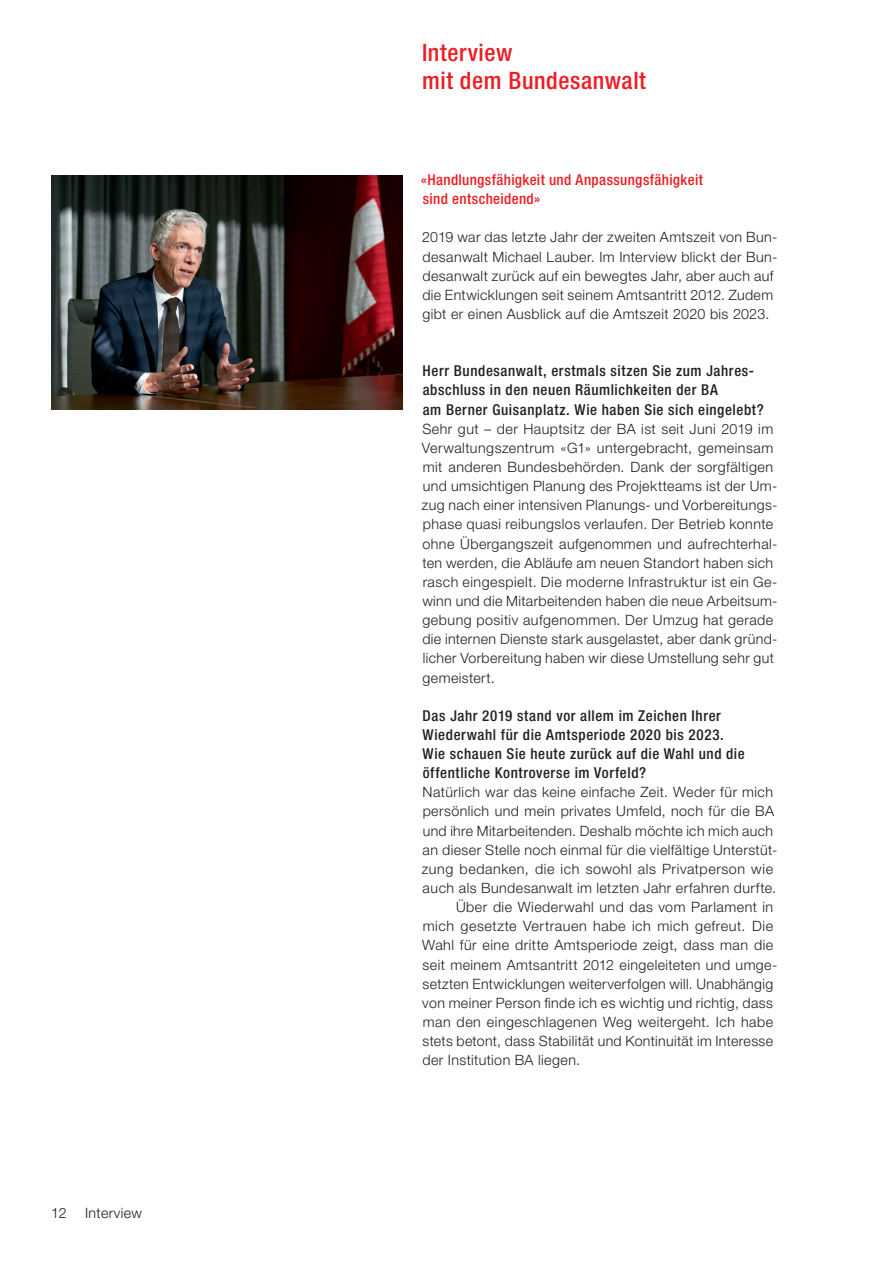
<style>
.page{position:relative;width:893px;height:1263px;background:#fff}
.page>*{position:absolute;margin:0;border:0;box-sizing:border-box;transform-origin:0 0}
.t1{font:500 condensed 24px/28.7px "Helvetica Neue LT Std";letter-spacing:.025em;color:#ee1d23}
.t2{font:500 condensed 15px/19.2px "Helvetica Neue LT Std";letter-spacing:.04em;color:#231f20}
.t3{font:500 condensed 15px/19.2px "Helvetica Neue LT Std";letter-spacing:.025em;color:#ee1d23}
.t4{font:300 14.25px/19.2px "Helvetica Neue LT Std";letter-spacing:.03em;color:#231f20}
</style>
<div class="page">
<img style="left:51px;top:175px;width:352px;height:235px">
<p class="t4" style="left:51px;top:1203px;width:17px">12</p>
<p class="t4" style="left:85px;top:1203px;width:58px">Interview</p>
<h1 class="t1" style="left:422px;top:37px;width:225px">Interview<br>mit dem Bundesanwalt</h1>
<p class="t3" style="left:421px;top:170px;width:284px">«Handlungsfähigkeit und Anpassungsfähigkeit sind entscheidend»</p>
<p class="t4" style="left:422px;top:227px;width:357px">2019 war das letzte Jahr der zweiten Amtszeit von Bun&shy;desanwalt Michael Lauber. Im Interview blickt der Bun&shy;desanwalt zurück auf ein bewegtes Jahr, aber auch auf die Entwicklungen seit seinem Amtsantritt 2012. Zudem gibt er einen Ausblick auf die Amtszeit 2020 bis 2023.</p>
<p class="t2" style="left:423px;top:361px;width:343px">Herr Bundesanwalt, erstmals sitzen Sie zum Jahres&shy;abschluss in den neuen Räumlichkeiten der BA<br>am Berner Guisanplatz. Wie haben Sie sich eingelebt?</p>
<p class="t4" style="left:422px;top:419px;width:357px">Sehr gut – der Hauptsitz der BA ist seit Juni 2019 im Verwaltungszentrum «G1» untergebracht, gemeinsam mit anderen Bundesbehörden. Dank der sorgfältigen und umsichtigen Planung des Projektteams ist der Um&shy;zug nach einer intensiven Planungs- und Vorbereitungs&shy;phase quasi reibungslos verlaufen. Der Betrieb konnte ohne Übergangszeit aufgenommen und aufrechterhal&shy;ten werden, die Abläufe am neuen Standort haben sich rasch eingespielt. Die moderne Infrastruktur ist ein Ge&shy;winn und die Mitarbeitenden haben die neue Arbeitsum&shy;gebung positiv aufgenommen. Der Umzug hat gerade die internen Dienste stark ausgelastet, aber dank gründ&shy;licher Vorbereitung haben wir diese Umstellung sehr gut gemeistert.</p>
<p class="t2" style="left:423px;top:706px;width:324px">Das Jahr 2019 stand vor allem im Zeichen Ihrer Wiederwahl für die Amtsperiode 2020 bis 2023.<br>Wie schauen Sie heute zurück auf die Wahl und die öffentliche Kontroverse im Vorfeld?</p>
<p class="t4" style="left:422px;top:782px;width:352px">Natürlich war das keine einfache Zeit. Weder für mich</p>
<p class="t4" style="left:423px;top:801px;width:353px">persönlich und mein privates Umfeld, noch für die BA</p>
<p class="t4" style="left:423px;top:821px;width:352px">und ihre Mitarbeitenden. Deshalb möchte ich mich auch</p>
<p class="t4" style="left:423px;top:840px;width:356px">an dieser Stelle noch einmal für die vielfältige Unterstüt-</p>
<p class="t4" style="left:422px;top:859px;width:353px">zung bedanken, die ich sowohl als Privatperson wie</p>
<p class="t4" style="left:423px;top:878px;width:355px">auch als Bundesanwalt im letzten Jahr erfahren durfte.</p>
<p class="t4" style="left:456px;top:897px;width:319px">Über die Wiederwahl und das vom Parlament in</p>
<p class="t4" style="left:423px;top:916px;width:352px">mich gesetzte Vertrauen habe ich mich gefreut. Die</p>
<p class="t4" style="left:422px;top:935px;width:352px">Wahl für eine dritte Amtsperiode zeigt, dass man die</p>
<p class="t4" style="left:423px;top:954px;width:356px">seit meinem Amtsantritt 2012 eingeleiteten und umge-</p>
<p class="t4" style="left:423px;top:974px;width:352px">setzten Entwicklungen weiterverfolgen will. Unabhängig</p>
<p class="t4" style="left:422px;top:993px;width:352px">von meiner Person finde ich es wichtig und richtig, dass</p>
<p class="t4" style="left:423px;top:1012px;width:352px">man den eingeschlagenen Weg weitergeht. Ich habe</p>
<p class="t4" style="left:423px;top:1031px;width:352px">stets betont, dass Stabilität und Kontinuität im Interesse</p>
<p class="t4" style="left:422px;top:1050px;width:159px">der Institution BA liegen.</p>
</div>
